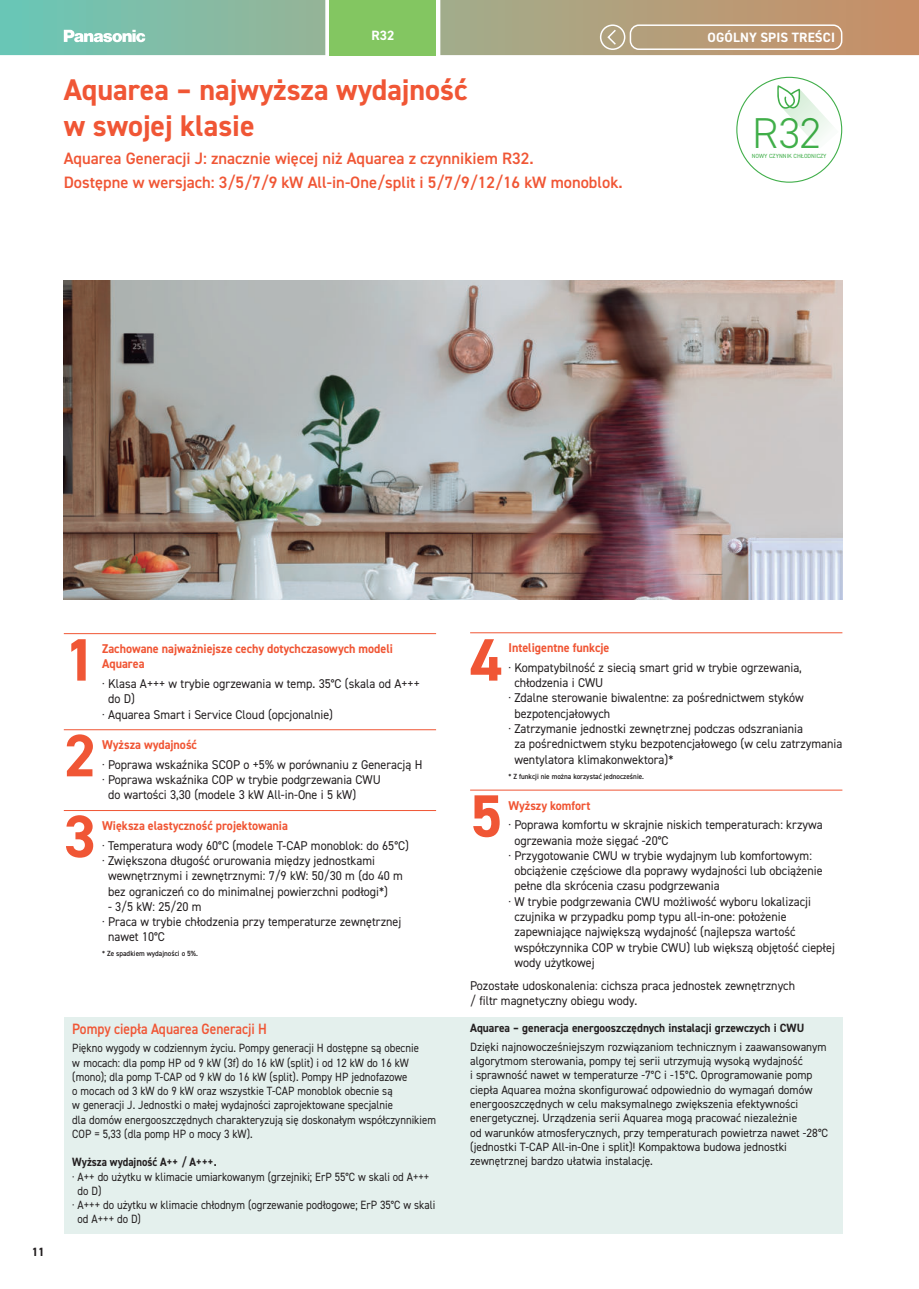
<style>
.page{position:relative;width:919px;height:1289px;background:#fff}
.page>*{position:absolute;margin:0;border:0;box-sizing:border-box;transform-origin:0 0}
.t1{font:700 60px/95.7px "DIN2014";color:#f05635}
.t2{font:300 43.2px "DIN2014";color:#40ae49}
.t3{font:700 30px/36px "DIN2014";color:#f05635}
.t4{font:600 16.5px/23.5px "DIN2014";color:#f05635}
.t5{font:600 15px "DIN2014";color:#f05635;scale:.9 1}
.t6{font:700 13.5px "DIN2014";letter-spacing:.01em;color:#fff}
.t7{font:12.75px/15px "DIN2014";color:#231f20;scale:.95 1}
.t8{font:700 12.75px/15.3px "DIN2014";color:#f05635;scale:.95 1}
.t9{font:12px/14.2px "DIN2014";color:#231f20;scale:.9 1}
.t10{font:12px/14.2px "DIN2014";color:#231f20;scale:.95 1}
.t11{font:700 12px "DIN2014";color:#231f20;scale:.95 1}
.t12{font:700 12px "DIN2014";color:#231f20;scale:.9 1}
.t13{font:700 12px "DIN2014";color:#231f20}
.t14{font:600 7.5px "DIN2014";color:#231f20;scale:.95 1}
.t15{font:6px "DIN2014";color:#40ae49}
</style>
<div class="page">
<div style="left:64px;top:1016px;width:778px;height:217px;background:#e4f0ed"></div>
<svg style="left:777px;top:85px;width:61px;height:64px"></svg>
<hr style="left:64px;top:633px;width:372px;height:1px;background:#f05635">
<hr style="left:64px;top:729px;width:372px;height:1px;background:#f05635">
<hr style="left:64px;top:810px;width:372px;height:1px;background:#f05635">
<hr style="left:470px;top:632px;width:372px;height:1px;background:#f05635">
<hr style="left:470px;top:789px;width:372px;height:1px;background:#f05635">
<img style="left:64px;top:281px;width:778px;height:319px">
<svg style="left:0;top:0;width:918px;height:55px;background:#a0ab8d"></svg>
<svg style="left:64px;top:30px;width:81px;height:12px"></svg>
<div style="left:330px;top:0;width:106px;height:55px;background:#83c661"></div>
<div style="left:629px;top:24px;width:213px;height:26px;border:2px solid #fff;border-radius:9px"></div>
<div style="left:600px;top:24px;width:25px;height:26px;border:2px solid #fff;border-radius:50%"></div>
<svg style="left:606px;top:28px;width:11px;height:18px"></svg>
<p class="t6" style="left:371px;top:28px;width:24px">R32</p>
<h3 class="t3" style="left:64px;top:72px;width:405px">Aquarea – najwyższa wydajność w swojej klasie</h3>
<p class="t4" style="left:64px;top:147px;width:560px">Aquarea Generacji J: znacznie więcej niż Aquarea z czynnikiem R32.<br>Dostępne w wersjach: 3/5/7/9 kW All‑in‑One/split i 5/7/9/12/16 kW monoblok.</p>
<p class="t6" style="left:707px;top:31px;width:129px">OGÓLNY SPIS TREŚCI</p>
<h2 class="t2" style="left:752px;top:108px;width:70px">R32</h2>
<p class="t15" style="left:751px;top:152px;width:76px">NOWY CZYNNIK CHŁODNICZY</p>
<h1 class="t1" style="left:64px;top:612px;width:34px">1<br>2</h1>
<h1 class="t1" style="left:64px;top:789px;width:34px">3</h1>
<p class="t8" style="left:102px;top:641px;width:307px">Zachowane najważniejsze cechy dotychczasowych modeli<br>Aquarea</p>
<p class="t7" style="left:102px;top:676px;width:336px">· Klasa A+++ w trybie ogrzewania w temp. 35°C (skala od A+++</p>
<p class="t7" style="left:108px;top:691px;width:30px">do D)</p>
<p class="t7" style="left:102px;top:706px;width:245px">· Aquarea Smart i Service Cloud (opcjonalnie)</p>
<p class="t8" style="left:102px;top:737px;width:101px">Wyższa wydajność</p>
<p class="t7" style="left:102px;top:757px;width:338px">· Poprawa wskaźnika SCOP o +5% w porównaniu z Generacją H</p>
<p class="t7" style="left:102px;top:772px;width:295px">· Poprawa wskaźnika COP w trybie podgrzewania CWU</p>
<p class="t7" style="left:108px;top:787px;width:263px">do wartości 3,30 (modele 3 kW All-in-One i 5 kW)</p>
<p class="t8" style="left:102px;top:818px;width:197px">Większa elastyczność projektowania</p>
<p class="t7" style="left:102px;top:837px;width:324px">· Temperatura wody 60°C (modele T-CAP monoblok: do 65°C)</p>
<p class="t7" style="left:102px;top:853px;width:289px">· Zwiększona długość orurowania między jednostkami</p>
<p class="t7" style="left:108px;top:868px;width:312px">wewnętrznymi i zewnętrznymi: 7/9 kW: 50/30 m (do 40 m</p>
<p class="t7" style="left:108px;top:883px;width:296px">bez ograniczeń co do minimalnej powierzchni podłogi*)</p>
<p class="t7" style="left:108px;top:899px;width:100px">- 3/5 kW: 25/20 m</p>
<p class="t7" style="left:102px;top:914px;width:316px">· Praca w trybie chłodzenia przy temperaturze zewnętrznej</p>
<p class="t7" style="left:108px;top:929px;width:61px">nawet 10°C</p>
<p class="t14" style="left:102px;top:949px;width:102px">* Ze spadkiem wydajności o 5%.</p>
<p class="t13" style="left:32px;top:1245px;width:14px">11</p>
<p class="t5" style="left:72px;top:1020px;width:218px">Pompy ciepła Aquarea Generacji H</p>
<p class="t9" style="left:72px;top:1041px;width:405px">Piękno wygody w codziennym życiu. Pompy generacji H dostępne są obecnie<br>w mocach: dla pomp HP od 9 kW (3f) do 16 kW (split) i od 12 kW do 16 kW (mono); dla pomp T-CAP od 9 kW do 16 kW (split). Pompy HP jednofazowe<br>o mocach od 3 kW do 9 kW oraz wszystkie T-CAP monoblok obecnie są<br>w generacji J. Jednostki o małej wydajności zaprojektowane specjalnie<br>dla domów energooszczędnych charakteryzują się doskonałym współczynnikiem COP = 5,33 (dla pomp HP o mocy 3 kW).</p>
<p class="t12" style="left:72px;top:1155px;width:162px">Wyższa wydajność A++ / A+++.</p>
<p class="t9" style="left:72px;top:1169px;width:398px">· A++ do użytku w klimacie umiarkowanym (grzejniki; ErP 55°C w skali od A+++</p>
<p class="t9" style="left:78px;top:1183px;width:28px">do D)</p>
<p class="t9" style="left:72px;top:1197px;width:405px">· A+++ do użytku w klimacie chłodnym (ogrzewanie podłogowe; ErP 35°C w skali</p>
<p class="t9" style="left:78px;top:1212px;width:72px">od A+++ do D)</p>
<h1 class="t1" style="left:470px;top:612px;width:34px">4</h1>
<p class="t8" style="left:508px;top:640px;width:108px">Inteligentne funkcje</p>
<p class="t7" style="left:508px;top:660px;width:310px">· Kompatybilność z siecią smart grid w trybie ogrzewania,</p>
<p class="t7" style="left:514px;top:675px;width:95px">chłodzenia i CWU</p>
<p class="t7" style="left:508px;top:690px;width:312px">· Zdalne sterowanie biwalentne: za pośrednictwem styków</p>
<p class="t7" style="left:514px;top:706px;width:102px">bezpotencjałowych</p>
<p class="t7" style="left:508px;top:721px;width:311px">· Zatrzymanie jednostki zewnętrznej podczas odszraniania</p>
<p class="t7" style="left:514px;top:736px;width:347px">za pośrednictwem styku bezpotencjałowego (w celu zatrzymania</p>
<p class="t7" style="left:514px;top:751px;width:169px">wentylatora klimakonwektora)*</p>
<p class="t14" style="left:508px;top:772px;width:144px">* Z funkcji nie można korzystać jednocześnie.</p>
<p class="t8" style="left:508px;top:797px;width:88px">Wyższy komfort</p>
<p class="t7" style="left:508px;top:817px;width:332px">· Poprawa komfortu w skrajnie niskich temperaturach: krzywa</p>
<p class="t7" style="left:514px;top:832px;width:164px">ogrzewania może sięgać -20°C</p>
<p class="t7" style="left:508px;top:848px;width:321px">· Przygotowanie CWU w trybie wydajnym lub komfortowym:</p>
<p class="t7" style="left:514px;top:863px;width:326px">obciążenie częściowe dla poprawy wydajności lub obciążenie</p>
<p class="t7" style="left:514px;top:878px;width:218px">pełne dla skrócenia czasu podgrzewania</p>
<p class="t7" style="left:508px;top:893px;width:320px">· W trybie podgrzewania CWU możliwość wyboru lokalizacji</p>
<p class="t7" style="left:514px;top:909px;width:288px">czujnika w przypadku pomp typu all-in-one: położenie</p>
<p class="t7" style="left:514px;top:924px;width:297px">zapewniające największą wydajność (najlepsza wartość</p>
<p class="t7" style="left:514px;top:939px;width:339px">współczynnika COP w trybie CWU) lub większą objętość ciepłej</p>
<p class="t7" style="left:514px;top:954px;width:86px">wody użytkowej</p>
<p class="t7" style="left:470px;top:978px;width:343px">Pozostałe udoskonalenia: cichsza praca jednostek zewnętrznych / filtr magnetyczny obiegu wody.</p>
<h1 class="t1" style="left:470px;top:768px;width:34px">5</h1>
<p class="t11" style="left:470px;top:1021px;width:353px">Aquarea – generacja energooszczędnych instalacji grzewczych i CWU</p>
<p class="t10" style="left:470px;top:1039px;width:378px">Dzięki najnowocześniejszym rozwiązaniom technicznym i zaawansowanym algorytmom sterowania, pompy tej serii utrzymują wysoką wydajność<br>i sprawność nawet w temperaturze -7°C i -15°C. Oprogramowanie pomp ciepła Aquarea można skonfigurować odpowiednio do wymagań domów energooszczędnych w celu maksymalnego zwiększenia efektywności energetycznej. Urządzenia serii Aquarea mogą pracować niezależnie<br>od warunków atmosferycznych, przy temperaturach powietrza nawet -28°C (jednostki T-CAP All-in-One i split)! Kompaktowa budowa jednostki zewnętrznej bardzo ułatwia instalację.</p>
</div>
